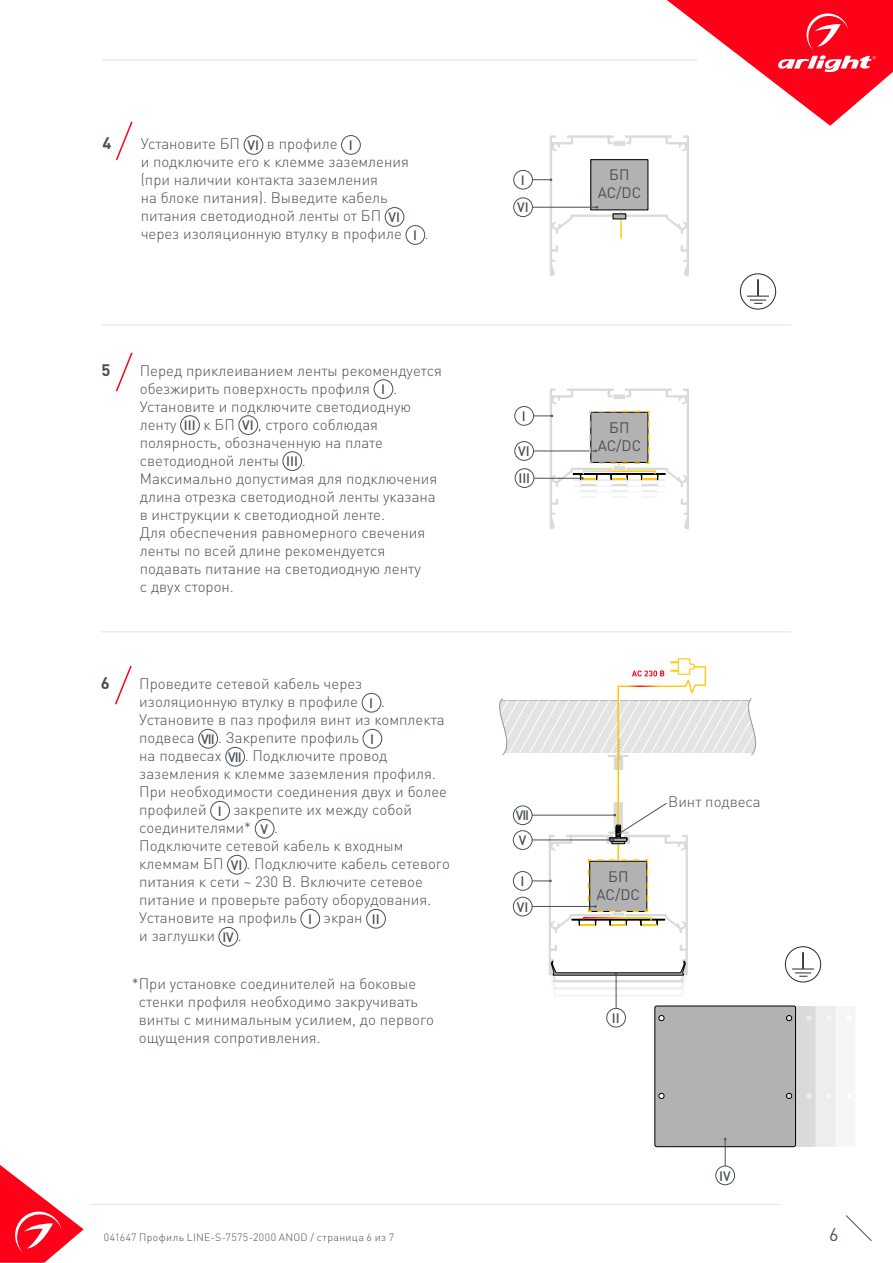
<style>
.page{position:relative;width:893px;height:1263px;background:#fff}
.page>*{position:absolute;margin:0;border:0;box-sizing:border-box;transform-origin:0 0}
.t1{font:18px "DIN Pro";color:#485156}
.t2{font:700 16.5px "DIN Pro";color:#485156}
.t3{font:300 15px/18px "DIN Pro";color:#485156}
.t4{font:15px/18px "DIN Pro";color:#485156;text-align:center}
.t5{font:500 13.5px/27.5px "DIN Pro";color:#485156}
.t6{font:300 10.5px "DIN Pro";letter-spacing:.035em;color:#485156}
.s1{font-weight:500;font-size:13.5px}
</style>
<div class="page">
<svg style="left:0;top:1165px;width:84px;height:98px"></svg>
<svg style="left:845px;top:1215px;width:27px;height:26px"></svg>
<svg style="left:667px;top:0;width:226px;height:126px"></svg>
<hr style="left:102px;top:60px;width:595px;height:1px;background:#e3e3e3">
<hr style="left:90px;top:1204px;width:690px;height:1px;background:#e3e3e3">
<div style="left:362px;top:693px;width:19px;height:19px;border:1px solid #485156;border-radius:50%"></div>
<div style="left:199px;top:729px;width:19px;height:19px;border:1px solid #485156;border-radius:50%"></div>
<div style="left:363px;top:729px;width:19px;height:19px;border:1px solid #485156;border-radius:50%"></div>
<div style="left:226px;top:747px;width:19px;height:19px;border:1px solid #485156;border-radius:50%"></div>
<div style="left:210px;top:801px;width:20px;height:19px;border:1px solid #485156;border-radius:50%"></div>
<div style="left:255px;top:819px;width:19px;height:19px;border:1px solid #485156;border-radius:50%"></div>
<div style="left:227px;top:855px;width:20px;height:19px;border:1px solid #485156;border-radius:50%"></div>
<div style="left:301px;top:909px;width:19px;height:19px;border:1px solid #485156;border-radius:50%"></div>
<div style="left:366px;top:909px;width:20px;height:19px;border:1px solid #485156;border-radius:50%"></div>
<div style="left:219px;top:927px;width:19px;height:19px;border:1px solid #485156;border-radius:50%"></div>
<svg style="left:115px;top:665px;width:17px;height:40px"></svg>
<div style="left:374px;top:379px;width:19px;height:20px;border:1px solid #485156;border-radius:50%"></div>
<div style="left:180px;top:415px;width:20px;height:20px;border:1px solid #485156;border-radius:50%"></div>
<div style="left:239px;top:415px;width:19px;height:20px;border:1px solid #485156;border-radius:50%"></div>
<div style="left:283px;top:451px;width:19px;height:20px;border:1px solid #485156;border-radius:50%"></div>
<svg style="left:115px;top:352px;width:18px;height:40px"></svg>
<div style="left:515px;top:406px;width:19px;height:19px;border:1px solid #485156;border-radius:50%"></div>
<div style="left:515px;top:468px;width:19px;height:20px;border:1px solid #485156;border-radius:50%"></div>
<hr style="left:101px;top:631px;width:690px;height:1px;background:#e3e3e3">
<hr style="left:102px;top:324px;width:689px;height:1px;background:#e3e3e3">
<div style="left:244px;top:135px;width:19px;height:19px;border:1px solid #485156;border-radius:50%"></div>
<div style="left:341px;top:135px;width:19px;height:19px;border:1px solid #485156;border-radius:50%"></div>
<div style="left:385px;top:207px;width:19px;height:19px;border:1px solid #485156;border-radius:50%"></div>
<div style="left:406px;top:225px;width:19px;height:19px;border:1px solid #485156;border-radius:50%"></div>
<svg style="left:115px;top:121px;width:18px;height:40px"></svg>
<div style="left:515px;top:441px;width:19px;height:19px;border:1px solid #485156;border-radius:50%"></div>
<svg style="left:534px;top:388px;width:155px;height:142px"></svg>
<div style="left:740px;top:273px;width:36px;height:36px;border:1px solid #282827;border-radius:50%"></div>
<svg style="left:747px;top:279px;width:22px;height:25px"></svg>
<div style="left:513px;top:170px;width:20px;height:19px;border:1px solid #485156;border-radius:50%"></div>
<div style="left:513px;top:198px;width:20px;height:19px;border:1px solid #485156;border-radius:50%"></div>
<hr style="left:532px;top:207px;width:64px;height:1px;background:#485156">
<svg style="left:533px;top:135px;width:156px;height:141px"></svg>
<div style="left:583px;top:470px;width:73px;height:4px;border:2px solid #fff"></div>
<div style="left:785px;top:946px;width:36px;height:36px;border:1px solid #282827;border-radius:50%"></div>
<svg style="left:792px;top:952px;width:22px;height:25px"></svg>
<div style="left:716px;top:1166px;width:19px;height:19px;border:1px solid #485156;border-radius:50%"></div>
<svg style="left:654px;top:1006px;width:182px;height:160px;background:#bfbebe"></svg>
<div style="left:606px;top:1008px;width:20px;height:19px;border:1px solid #485156;border-radius:50%"></div>
<hr style="left:616px;top:975px;width:1px;height:33px;background:#485156">
<svg style="left:499px;top:658px;width:258px;height:339px"></svg>
<p class="t2" style="left:102px;top:132px;width:10px">4</p>
<p class="t3" style="left:141px;top:134px;width:290px">Установите БП <span class="s1">VI</span> в профиле <span class="s1">I<br></span>и подключите его к клемме заземления (при наличии контакта заземления<br>на блоке питания). Выведите кабель питания светодиодной ленты от БП <span class="s1">VI </span>через изоляционную втулку в профиле <span class="s1">I</span> .</p>
<p class="t2" style="left:102px;top:358px;width:10px">5</p>
<p class="t3" style="left:140px;top:360px;width:304px">Перед приклеиванием ленты рекомендуется обезжирить поверхность профиля <span class="s1">I</span> .<br>Установите и подключите светодиодную ленту <span class="s1">III</span> к БП <span class="s1">VI</span> , строго соблюдая полярность, обозначенную на плате светодиодной ленты <span class="s1">III</span> .<br>Максимально допустимая для подключения длина отрезка светодиодной ленты указана в инструкции к светодиодной ленте.<br>Для обеспечения равномерного свечения ленты по всей длине рекомендуется подавать питание на светодиодную ленту<br>с двух сторон.</p>
<p class="t2" style="left:101px;top:672px;width:10px">6</p>
<p class="t3" style="left:139px;top:674px;width:312px">Проведите сетевой кабель через изоляционную втулку в профиле <span class="s1">I</span> .<br>Установите в паз профиля винт из комплекта подвеса <span class="s1">VII</span> . Закрепите профиль <span class="s1">I<br></span>на подвесах <span class="s1">VII</span> . Подключите провод заземления к клемме заземления профиля.<br>При необходимости соединения двух и более профилей <span class="s1">I</span> закрепите их между собой соединителями* <span class="s1">V</span> .<br>Подключите сетевой кабель к входным клеммам БП <span class="s1">VI</span> . Подключите кабель сетевого питания к сети ~ 230 В. Включите сетевое питание и проверьте работу оборудования.<br>Установите на профиль <span class="s1">I</span> экран <span class="s1">II<br></span>и заглушки <span class="s1">IV</span> .</p>
<p class="t3" style="left:139px;top:974px;width:297px;text-indent:-7px">*При установке соединителей на боковые стенки профиля необходимо закручивать винты с минимальным усилием, до первого ощущения сопротивления.</p>
<p class="t5" style="left:517px;top:166px;width:13px">I<br>VI</p>
<p class="t5" style="left:522px;top:402px;width:5px">I</p>
<p class="t5" style="left:518px;top:437px;width:13px">VI</p>
<p class="t5" style="left:518px;top:464px;width:13px">III</p>
<p class="t5" style="left:516px;top:801px;width:15px">VII</p>
<p class="t5" style="left:519px;top:826px;width:9px">V</p>
<p class="t5" style="left:517px;top:868px;width:13px;line-height:25.7px">I<br>VI</p>
<p class="t4" style="left:598px;top:165px;width:45px">БП<br>AC/DC</p>
<p class="t4" style="left:598px;top:418px;width:45px">БП<br>AC/DC</p>
<p class="t4" style="left:597px;top:867px;width:45px">БП<br>AC/DC</p>
<p class="t3" style="left:668px;top:792px;width:94px">Винт подвеса</p>
<p class="t5" style="left:612px;top:1004px;width:9px">II</p>
<p class="t5" style="left:719px;top:1161px;width:13px">IV</p>
<p class="t6" style="left:104px;top:1230px;width:292px">041647 Профиль LINE-S-7575-2000 ANOD / страница 6 из 7</p>
<p class="t1" style="left:829px;top:1222px;width:11px">6</p>
</div>
